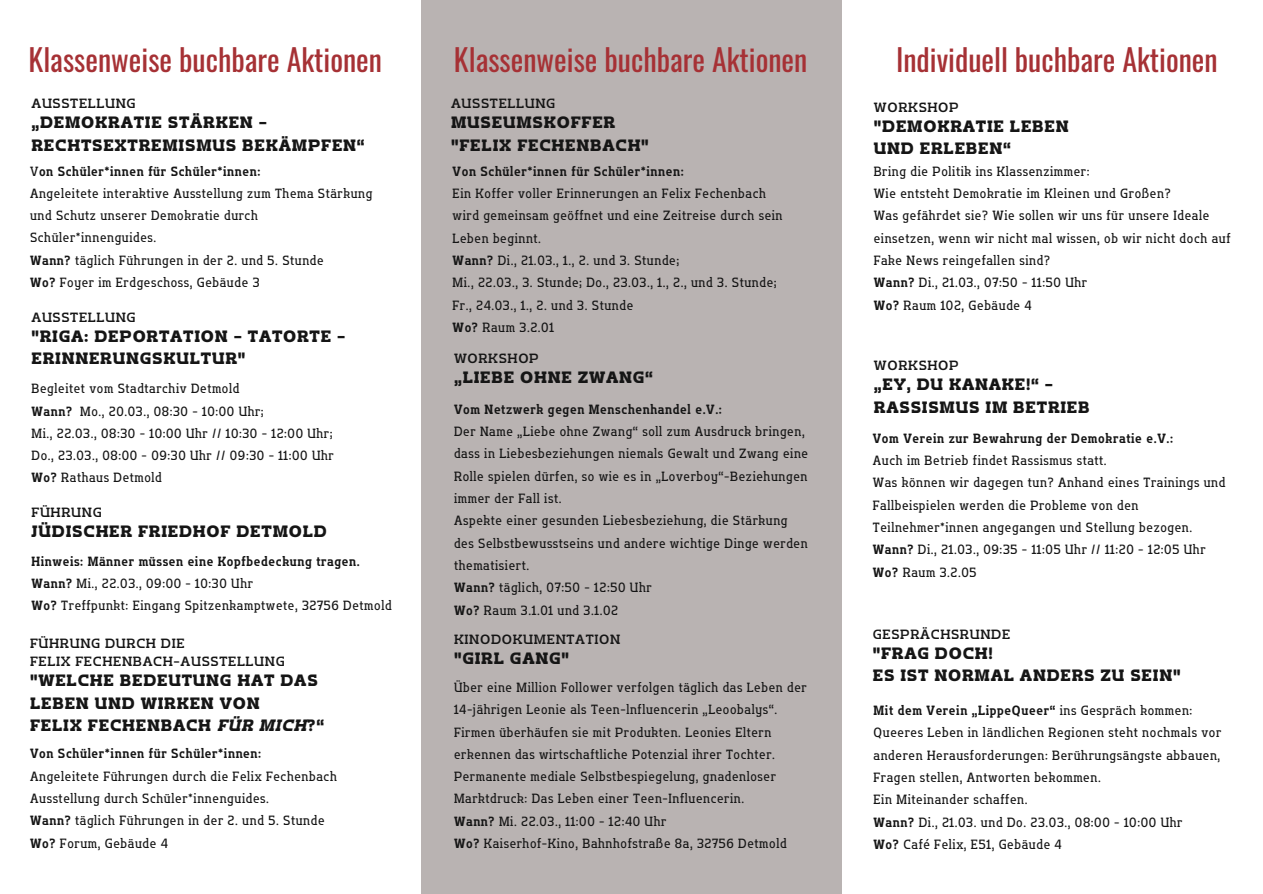
<style>
.page{position:relative;width:1263px;height:894px;background:#fff}
.page>*{position:absolute;margin:0;border:0;box-sizing:border-box;transform-origin:0 0}
.t1{font:30px "Oswald";color:#a63135}
.t2{font:16.35px/22.4px "Flatory Slab 800";letter-spacing:.05em;color:#151515}
.t3{font:13.35px/22.4px "Flatory Slab 400 Semi Cond";letter-spacing:.05em;color:#151515}
.t4{font:13.35px "Flatory Slab 700 Semi Cond";letter-spacing:.05em;color:#151515}
.t5{font:13.35px/17.9px "Flatory Slab 500";letter-spacing:.05em;color:#151515}
.s1{font-family:"Flatory Slab 400 Semi Cond"}
.s2{font-family:"Flatory Slab 700 Semi Cond"}
.s3{font-family:"Flatory Slab 800 It"}
</style>
<div class="page">
<div style="left:421px;top:0;width:420px;height:893px;background:#b9b3b2"></div>
<h1 class="t1" style="left:29px;top:36px;width:355px">Klassenweise buchbare Aktionen</h1>
<p class="t5" style="left:32px;top:95px;width:106px">AUSSTELLUNG</p>
<p class="t2" style="left:32px;top:112px;width:335px">„DEMOKRATIE STÄRKEN -<br>RECHTSEXTREMISMUS BEKÄMPFEN“</p>
<p class="t4" style="left:30px;top:163px;width:232px"><span class="s1">V</span>on Schüler*innen für Schüler*innen:</p>
<p class="t3" style="left:30px;top:182px;width:344px">Angeleitete interaktive Ausstellung zum Thema Stärkung und Schutz unserer Demokratie durch Schüler*innenguides.<br><span class="s2">Wann?</span> täglich Führungen in der 2. und 5. Stunde<br><span class="s2">Wo?</span> Foyer im Erdgeschoss, Gebäude 3</p>
<p class="t5" style="left:32px;top:308px;width:106px">AUSSTELLUNG</p>
<p class="t2" style="left:32px;top:325px;width:315px">"RIGA: DEPORTATION - TATORTE -<br>ERINNERUNGSKULTUR"</p>
<p class="t3" style="left:32px;top:377px;width:304px">Begleitet vom Stadtarchiv Detmold<br><span class="s2">Wann?</span> Mo., 20.03., 08:30 - 10:00 Uhr;<br>Mi., 22.03., 08:30 - 10:00 Uhr // 10:30 - 12:00 Uhr; Do., 23.03., 08:00 - 09:30 Uhr // 09:30 - 11:00 Uhr <span class="s2">Wo?</span> Rathaus Detmold</p>
<p class="t5" style="left:32px;top:503px;width:72px">FÜHRUNG</p>
<p class="t2" style="left:32px;top:520px;width:297px">JÜDISCHER FRIEDHOF DETMOLD</p>
<p class="t4" style="left:32px;top:553px;width:330px">Hinweis: Männer müssen eine Kopfbedeckung tragen.</p>
<p class="t3" style="left:32px;top:572px;width:362px"><span class="s2">Wann?</span> Mi., 22.03., 09:00 - 10:30 Uhr<br><span class="s2">Wo?</span> Treffpunkt: Eingang Spitzenkamptwete, 32756 Detmold</p>
<p class="t5" style="left:30px;top:634px;width:256px">FÜHRUNG DURCH DIE<br>FELIX FECHENBACH-AUSSTELLUNG</p>
<p class="t2" style="left:30px;top:669px;width:296px">"WELCHE BEDEUTUNG HAT DAS<br>LEBEN UND WIRKEN VON<br>FELIX FECHENBACH <span class="s3">FÜR MICH</span>?“</p>
<p class="t4" style="left:30px;top:745px;width:233px">Von Schüler*innen für Schüler*innen:</p>
<p class="t3" style="left:30px;top:764px;width:308px">Angeleitete Führungen durch die Felix Fechenbach Ausstellung durch Schüler*innenguides.<br><span class="s2">Wann?</span> täglich Führungen in der 2. und 5. Stunde <span class="s2">Wo?</span> Forum, Gebäude 4</p>
<h1 class="t1" style="left:454px;top:36px;width:355px">Klassenweise buchbare Aktionen</h1>
<p class="t5" style="left:451px;top:95px;width:106px">AUSSTELLUNG</p>
<p class="t2" style="left:451px;top:112px;width:199px">MUSEUMSKOFFER "FELIX FECHENBACH"</p>
<p class="t4" style="left:453px;top:163px;width:233px">Von Schüler*innen für Schüler*innen:</p>
<p class="t3" style="left:453px;top:182px;width:331px">Ein Koffer voller Erinnerungen an Felix Fechenbach wird gemeinsam geöffnet und eine Zeitreise durch sein Leben beginnt.<br><span class="s2">Wann?</span> Di., 21.03., 1., 2. und 3. Stunde;<br>Mi., 22.03., 3. Stunde; Do., 23.03., 1., 2., und 3. Stunde; Fr., 24.03., 1., 2. und 3. Stunde<br><span class="s2">Wo?</span> Raum 3.2.01</p>
<p class="t5" style="left:454px;top:349px;width:86px">WORKSHOP</p>
<p class="t2" style="left:454px;top:366px;width:200px">„LIEBE OHNE ZWANG“</p>
<p class="t4" style="left:454px;top:401px;width:269px">Vom Netzwerk gegen Menschenhandel e.V.:</p>
<p class="t3" style="left:454px;top:420px;width:355px">Der Name „Liebe ohne Zwang“ soll zum Ausdruck bringen, dass in Liebesbeziehungen niemals Gewalt und Zwang eine Rolle spielen dürfen, so wie es in „Loverboy“-Beziehungen immer der Fall ist.<br>Aspekte einer gesunden Liebesbeziehung, die Stärkung des Selbstbewusstseins und andere wichtige Dinge werden thematisiert.<br><span class="s2">Wann?</span> täglich, 07:50 - 12:50 Uhr<br><span class="s2">Wo?</span> Raum 3.1.01 und 3.1.02</p>
<p class="t5" style="left:454px;top:630px;width:168px">KINODOKUMENTATION</p>
<p class="t2" style="left:454px;top:647px;width:116px">"GIRL GANG"</p>
<p class="t3" style="left:454px;top:676px;width:354px">Über eine Million Follower verfolgen täglich das Leben der 14-jährigen Leonie als Teen-lnfluencerin „Leoobalys“.<br>Firmen überhäufen sie mit Produkten. Leonies Eltern erkennen das wirtschaftliche Potenzial ihrer Tochter.<br>Permanente mediale Selbstbespiegelung, gnadenloser Marktdruck: Das Leben einer Teen-Influencerin.<br><span class="s2">Wann?</span> Mi. 22.03., 11:00 - 12:40 Uhr<br><span class="s2">Wo?</span> Kaiserhof-Kino, Bahnhofstraße 8a, 32756 Detmold</p>
<h1 class="t1" style="left:896px;top:36px;width:323px">Individuell buchbare Aktionen</h1>
<p class="t5" style="left:874px;top:98px;width:86px">WORKSHOP</p>
<p class="t2" style="left:874px;top:115px;width:196px">"DEMOKRATIE LEBEN<br>UND ERLEBEN“</p>
<p class="t3" style="left:874px;top:160px;width:358px">Bring die Politik ins Klassenzimmer:<br>Wie entsteht Demokratie im Kleinen und Großen?<br>Was gefährdet sie? Wie sollen wir uns für unsere Ideale einsetzen, wenn wir nicht mal wissen, ob wir nicht doch auf Fake News reingefallen sind?<br><span class="s2">Wann?</span> Di., 21.03., 07:50 - 11:50 Uhr<br><span class="s2">Wo?</span> Raum 102, Gebäude 4</p>
<p class="t5" style="left:874px;top:356px;width:86px">WORKSHOP</p>
<p class="t2" style="left:874px;top:373px;width:217px">„EY, DU KANAKE!“ -<br>RASSISMUS IM BETRIEB</p>
<p class="t4" style="left:873px;top:430px;width:302px">Vom Verein zur Bewahrung der Demokratie e.V.:</p>
<p class="t3" style="left:873px;top:449px;width:354px">Auch im Betrieb findet Rassismus statt.<br>Was können wir dagegen tun? Anhand eines Trainings und Fallbeispielen werden die Probleme von den Teilnehmer*innen angegangen und Stellung bezogen.<br><span class="s2">Wann?</span> Di., 21.03., 09:35 - 11:05 Uhr // 11:20 - 12:05 Uhr <span class="s2">Wo?</span> Raum 3.2.05</p>
<p class="t5" style="left:873px;top:625px;width:139px">GESPRÄCHSRUNDE</p>
<p class="t2" style="left:873px;top:641px;width:309px">"FRAG DOCH!<br>ES IST NORMAL ANDERS ZU SEIN"</p>
<p class="t4" style="left:873px;top:702px;width:320px">Mit dem Verein „LippeQueer“ <span class="s1">ins Gespräch kommen:</span></p>
<p class="t3" style="left:873px;top:721px;width:349px">Queeres Leben in ländlichen Regionen steht nochmals vor anderen Herausforderungen: Berührungsängste abbauen, Fragen stellen, Antworten bekommen.<br>Ein Miteinander schaffen.<br><span class="s2">Wann?</span> Di., 21.03. und Do. 23.03., 08:00 - 10:00 Uhr<br><span class="s2">Wo?</span> Café Felix, E51, Gebäude 4</p>
</div>
